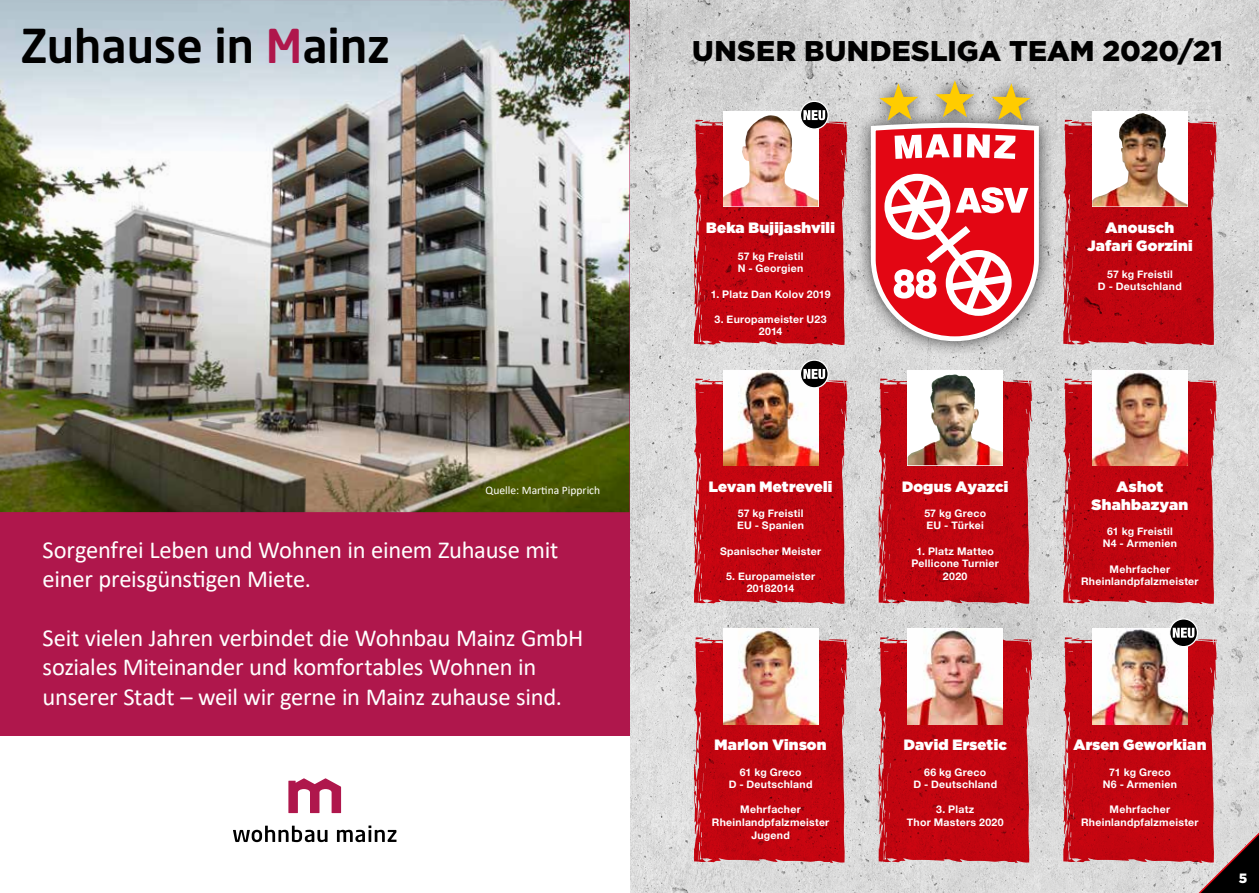
<style>
.page{position:relative;width:1259px;height:893px;background:#fff}
.page>*{position:absolute;margin:0;border:0;box-sizing:border-box;transform-origin:0 0}
.t1{font:500 46.2px "Neo Sans Std";color:#000}
.t2{font:900 28.5px "Gotham";letter-spacing:.005em;color:#000}
.t3{font:24.45px/29.4px "Calibri";letter-spacing:-.01em;color:#fff}
.t4{font:900 15px/18px "Gotham";letter-spacing:.015em;color:#fff;text-align:center}
.t5{font:900 13.5px "Gotham";color:#fff}
.t6{font:11.55px "Calibri";color:#fff}
.t7{font:700 10.5px/12.6px "Helvetica Neue";letter-spacing:.025em;color:#fff;text-align:center}
.s1{color:#af174c}
</style>
<div class="page">
<img style="left:629px;top:0;width:630px;height:893px">
<div style="left:0;top:0;width:629px;height:736px;background:#af174c"></div>
<svg style="left:288px;top:778px;width:53px;height:35px"></svg>
<svg style="left:233px;top:826px;width:94px;height:16px"></svg>
<svg style="left:337px;top:825px;width:59px;height:17px"></svg>
<img style="left:0;top:0;width:629px;height:512px">
<svg style="left:878px;top:379px;width:153px;height:225px"></svg>
<svg style="left:1063px;top:379px;width:153px;height:225px"></svg>
<svg style="left:694px;top:637px;width:153px;height:226px"></svg>
<svg style="left:878px;top:637px;width:153px;height:226px"></svg>
<div style="left:855px;top:68px;width:199px;height:289px;background:#000;opacity:.7"></div>
<svg style="left:868px;top:0;width:173px;height:344px"></svg>
<svg style="left:873px;top:80px;width:163px;height:259px"></svg>
<svg style="left:1063px;top:120px;width:153px;height:225px"></svg>
<div style="left:1092px;top:111px;width:95px;height:95px;background:#fff"></div>
<img style="left:1092px;top:113px;width:95px;height:93px">
<div style="left:907px;top:370px;width:96px;height:95px;background:#fff"></div>
<img style="left:907px;top:374px;width:96px;height:91px">
<img style="left:1092px;top:370px;width:95px;height:95px">
<img style="left:723px;top:629px;width:95px;height:95px">
<img style="left:907px;top:629px;width:96px;height:95px">
<svg style="left:800px;top:101px;width:28px;height:28px"></svg>
<div style="left:800px;top:101px;width:29px;height:29px;border:1px solid #fff;border-radius:50%"></div>
<svg style="left:694px;top:110px;width:153px;height:235px"></svg>
<svg style="left:800px;top:360px;width:28px;height:28px"></svg>
<div style="left:800px;top:359px;width:29px;height:29px;border:1px solid #fff;border-radius:50%"></div>
<img style="left:694px;top:369px;width:153px;height:235px">
<svg style="left:1169px;top:619px;width:28px;height:28px"></svg>
<div style="left:1169px;top:618px;width:29px;height:29px;border:1px solid #fff;border-radius:50%"></div>
<svg style="left:1063px;top:628px;width:196px;height:265px"></svg>
<h1 class="t1" style="left:8px;top:16px;width:371px">Zuhause in <span class="s1">M</span>ainz</h1>
<h1 class="t1" style="left:21px;top:16px;width:371px">Zuhause in <span class="s1">M</span>ainz</h1>
<p class="t6" style="left:473px;top:482px;width:116px">Quelle: Martina Pipprich</p>
<p class="t6" style="left:485px;top:482px;width:116px">Quelle: Martina Pipprich</p>
<h3 class="t3" style="left:30px;top:534px;width:517px">Sorgenfrei Leben und Wohnen in einem Zuhause mit einer preisgünstigen Miete.</h3>
<h3 class="t3" style="left:30px;top:623px;width:542px">Seit vielen Jahren verbindet die Wohnbau Mainz GmbH soziales Miteinander und komfortables Wohnen in unserer Stadt – weil wir gerne in Mainz uhause sind.</h3>
<h3 class="t3" style="left:43px;top:534px;width:517px">Sorgenfrei Leben und Wohnen in einem Zuhause mit einer preisgünstigen Miete.</h3>
<h3 class="t3" style="left:43px;top:623px;width:542px">Seit vielen Jahren verbindet die Wohnbau Mainz GmbH soziales Miteinander und komfortables Wohnen in unserer Stadt – weil wir gerne in Mainz zuhause sind.</h3>
<h2 class="t2" style="left:692px;top:32px;width:532px">UNSER BUNDESLIGA TEAM 2020/21</h2>
<h3 class="t4" style="left:706px;top:218px;width:130px">Beka Bujijashvili</h3>
<p class="t7" style="left:737px;top:250px;width:67px;text-align:left">57 kg Freistil<br>N - Georgien</p>
<p class="t7" style="left:710px;top:288px;width:121px">1. Platz Dan Kolov 2019</p>
<p class="t7" style="left:714px;top:313px;width:113px">3. Europameister U23<br>2014</p>
<h3 class="t4" style="left:709px;top:477px;width:125px">Levan Metreveli</h3>
<p class="t7" style="left:737px;top:507px;width:69px;text-align:left">57 kg Freistil<br>EU - Spanien</p>
<p class="t7" style="left:720px;top:545px;width:103px">Spanischer Meister</p>
<p class="t7" style="left:726px;top:570px;width:90px">5. Europameister<br>20182014</p>
<h3 class="t4" style="left:714px;top:736px;width:113px">Marlon Vinson</h3>
<p class="t7" style="left:728px;top:766px;width:85px">61 kg Greco<br>D - Deutschland</p>
<p class="t7" style="left:712px;top:804px;width:119px">Mehrfacher<br>Rheinlandpfalzmeister<br>Jugend</p>
<h3 class="t4" style="left:1087px;top:218px;width:107px">Anousch<br>Jafari Gorzini</h3>
<p class="t7" style="left:1098px;top:268px;width:85px">57 kg Freistil<br>D - Deutschland</p>
<h3 class="t4" style="left:902px;top:477px;width:108px">Dogus Ayazci</h3>
<p class="t7" style="left:924px;top:507px;width:63px;text-align:left">57 kg Greco<br>EU - Türkei</p>
<p class="t7" style="left:911px;top:545px;width:89px">1. Platz Matteo<br>Pellicone Turnier<br>2020</p>
<h3 class="t4" style="left:903px;top:736px;width:105px">David Ersetic</h3>
<p class="t7" style="left:913px;top:766px;width:85px">66 kg Greco<br>D - Deutschland</p>
<p class="t7" style="left:907px;top:804px;width:98px">3. Platz<br>Thor Masters 2020</p>
<h3 class="t4" style="left:1091px;top:477px;width:98px">Ashot<br>Shahbazyan</h3>
<p class="t7" style="left:1103px;top:525px;width:76px">61 kg Freistil<br>N4 - Armenien</p>
<p class="t7" style="left:1081px;top:563px;width:119px">Mehrfacher<br>Rheinlandpfalzmeister</p>
<h3 class="t4" style="left:1073px;top:736px;width:134px">Arsen Geworkian</h3>
<p class="t7" style="left:1102px;top:766px;width:76px">71 kg Greco<br>N6 - Armenien</p>
<p class="t7" style="left:1081px;top:804px;width:119px">Mehrfacher<br>Rheinlandpfalzmeister</p>
<p class="t5" style="left:1238px;top:869px;width:10px">5</p>
</div>
